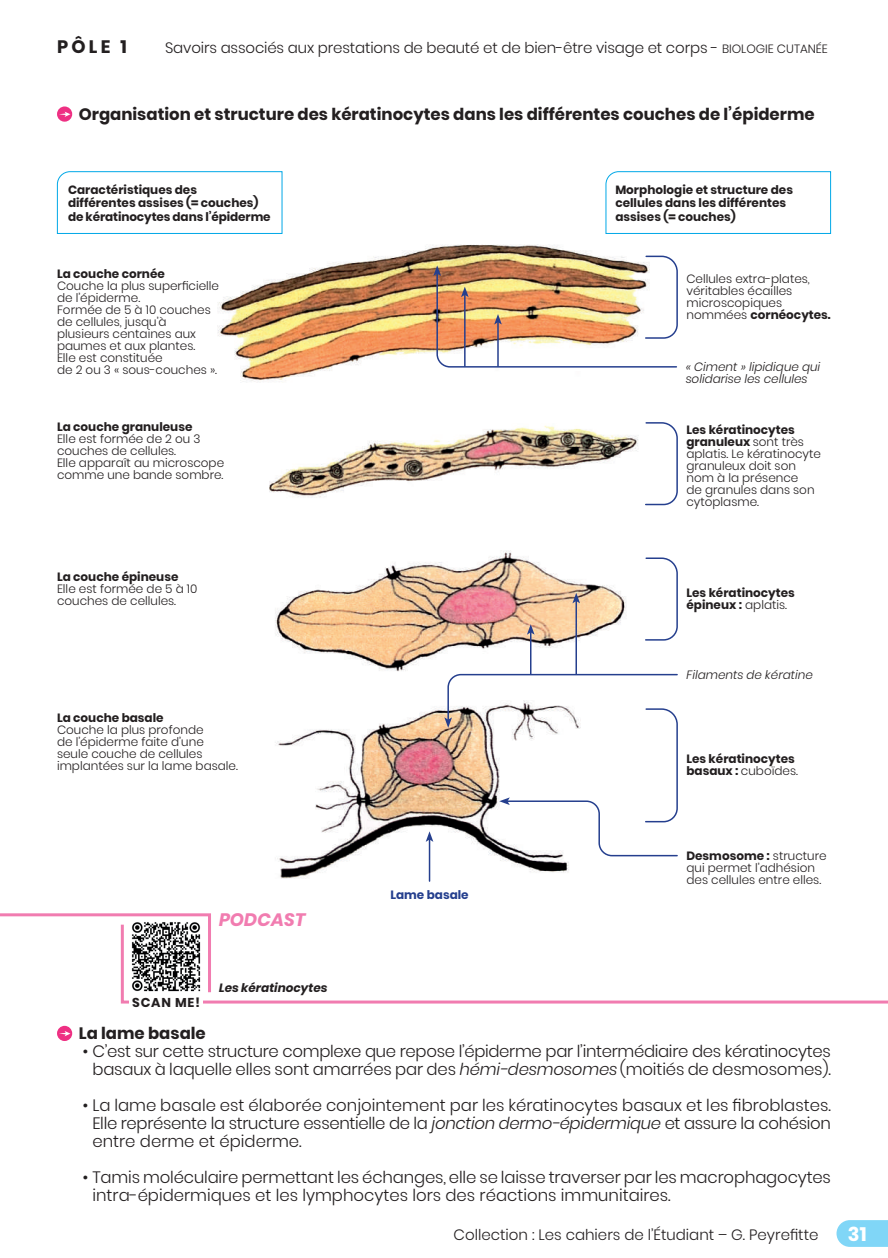
<style>
.page{position:relative;width:888px;height:1258px;background:#fff}
.page>*{position:absolute;margin:0;border:0;box-sizing:border-box;transform-origin:0 0}
.t1{font:700 19.5px "Poppins";color:#fff}
.t2{font:italic 700 18px "Poppins";color:#f17cb0}
.t3{font:700 18px "Poppins";color:#231f20}
.t4{font:300 16.5px/18px "Poppins";letter-spacing:-.01em;color:#231f20;text-align:center}
.t5{font:700 16.5px "Poppins";color:#231f20}
.t6{font:300 15px "Poppins";letter-spacing:-.01em;color:#231f20}
.t7{font:700 12.9px "Poppins";letter-spacing:.06em;color:#231f20}
.t8{font:300 12px/12px "Poppins";color:#231f20}
.t9{font:700 12px/13.5px "Poppins";color:#231f20}
.t10{font:italic 300 12px/12px "Poppins";color:#231f20}
.t11{font:italic 700 12px "Poppins";color:#231f20}
.t12{font:700 12px "Poppins";color:#253f8e}
.s1{font-size:12px}
.s2{font-weight:700}
.s3{font-weight:300}
.s4{font-style:italic}
</style>
<div class="page">
<svg style="left:836px;top:1220px;width:52px;height:27px"></svg>
<img style="left:217px;top:244px;width:421px;height:638px">
<svg style="left:57px;top:106px;width:15px;height:16px"></svg>
<svg style="left:59px;top:112px;width:11px;height:5px"></svg>
<svg style="left:57px;top:1026px;width:15px;height:15px"></svg>
<svg style="left:59px;top:1031px;width:11px;height:5px"></svg>
<hr style="left:530px;top:632px;width:1px;height:42px;background:#253f8e">
<svg style="left:527px;top:624px;width:8px;height:11px"></svg>
<hr style="left:429px;top:839px;width:1px;height:42px;background:#253f8e">
<svg style="left:426px;top:831px;width:7px;height:11px"></svg>
<hr style="left:575px;top:601px;width:2px;height:73px;background:#253f8e">
<svg style="left:572px;top:593px;width:8px;height:10px"></svg>
<svg style="left:57px;top:171px;width:226px;height:63px"></svg>
<svg style="left:605px;top:171px;width:226px;height:63px"></svg>
<img style="left:433px;top:255px;width:245px;height:113px">
<svg style="left:645px;top:422px;width:33px;height:84px"></svg>
<svg style="left:645px;top:557px;width:33px;height:84px"></svg>
<svg style="left:444px;top:673px;width:234px;height:184px"></svg>
<svg style="left:0;top:913px;width:211px;height:9px"></svg>
<svg style="left:120px;top:922px;width:768px;height:82px"></svg>
<div style="left:130px;top:993px;width:73px;height:17px;background:#fff"></div>
<h2 class="t3" style="left:57px;top:36px;width:71px">PÔLE 1</h2>
<p class="t6" style="left:165px;top:39px;width:664px">Savoirs associés aux prestations de beauté et de bien-être visage et corps - <span class="s1">BIOLOGIE CUTANÉE</span></p>
<h3 class="t5" style="left:79px;top:104px;width:737px">Organisation et structure des kératinocytes dans les différentes couches de l’épiderme</h3>
<p class="t9" style="left:68px;top:183px;width:204px">Caractéristiques des<br>différentes assises (= couches) de kératinocytes dans l’épiderme</p>
<p class="t9" style="left:615px;top:183px;width:179px">Morphologie et structure des cellules dans les différentes assises (= couches)</p>
<p class="t9" style="left:57px;top:267px;width:109px">La couche cornée</p>
<p class="t8" style="left:57px;top:280px;width:164px">Couche la plus superficielle de l’épiderme.<br>Formée de 5 à 10 couches de cellules, jusqu’à plusieurs centaines aux paumes et aux plantes.<br>Elle est constituée<br>de 2 ou 3 « sous-couches ».</p>
<p class="t9" style="left:57px;top:420px;width:137px">La couche granuleuse</p>
<p class="t8" style="left:57px;top:433px;width:169px">Elle est formée de 2 ou 3 couches de cellules.<br>Elle apparaît au microscope comme une bande sombre.</p>
<p class="t9" style="left:57px;top:570px;width:123px">La couche épineuse</p>
<p class="t8" style="left:57px;top:583px;width:142px">Elle est formée de 5 à 10 couches de cellules.</p>
<p class="t9" style="left:57px;top:711px;width:108px">La couche basale</p>
<p class="t8" style="left:57px;top:724px;width:182px">Couche la plus profonde<br>de l’épiderme faite d’une seule couche de cellules implantées sur la lame basale.</p>
<h2 class="t2" style="left:219px;top:909px;width:88px">PODCAST</h2>
<p class="t7" style="left:132px;top:994px;width:69px">SCAN ME!</p>
<p class="t11" style="left:219px;top:981px;width:110px">Les kératinocytes</p>
<p class="t12" style="left:390px;top:888px;width:80px">Lame basale</p>
<p class="t8" style="left:686px;top:272px;width:146px">Cellules extra-plates, véritables écailles microscopiques nommées <span class="s2">cornéocytes.</span></p>
<p class="t10" style="left:686px;top:361px;width:136px">« Ciment » lipidique qui solidarise les cellules</p>
<p class="t8" style="left:686px;top:424px;width:136px"><span class="s2">Les kératinocytes granuleux</span> sont très aplatis. Le kératinocyte granuleux doit son nom à la présence<br>de granules dans son cytoplasme.</p>
<p class="t9" style="left:686px;top:587px;width:110px;line-height:12px">Les kératinocytes épineux : <span class="s3">aplatis.</span></p>
<p class="t10" style="left:686px;top:669px;width:128px">Filaments de kératine</p>
<p class="t9" style="left:686px;top:752px;width:113px;line-height:12px">Les kératinocytes basaux : <span class="s3">cuboïdes.</span></p>
<p class="t8" style="left:686px;top:850px;width:142px"><span class="s2">Desmosome :</span> structure qui permet l’adhésion des cellules entre elles.</p>
<h3 class="t5" style="left:79px;top:1023px;width:129px">La lame basale</h3>
<h3 class="t4" style="left:83px;top:1042px;width:750px">• C’est sur cette structure complexe que repose l’épiderme par l’intermédiaire des kératinocytes basaux à laquelle elles sont amarrées par des <span class="s4">hémi-desmosomes</span> (moitiés de desmosomes).</h3>
<h3 class="t4" style="left:92px;top:1096px;width:740px;text-align:justify;text-indent:-10px">• La lame basale est élaborée conjointement par les kératinocytes basaux et les fibroblastes.<br>Elle représente la structure essentielle de la <span class="s4">jonction dermo-épidermique</span> et assure la cohésion entre derme et épiderme.</h3>
<h3 class="t4" style="left:92px;top:1168px;width:740px;text-align:left;text-indent:-10px">• Tamis moléculaire permettant les échanges, elle se laisse traverser par les macrophagocytes intra-épidermiques et les lymphocytes lors des réactions immunitaires.</h3>
<p class="t6" style="left:454px;top:1225px;width:366px">Collection : Les cahiers de l’Étudiant – G. Peyrefitte</p>
<h1 class="t1" style="left:848px;top:1222px;width:20px">31</h1>
</div>
